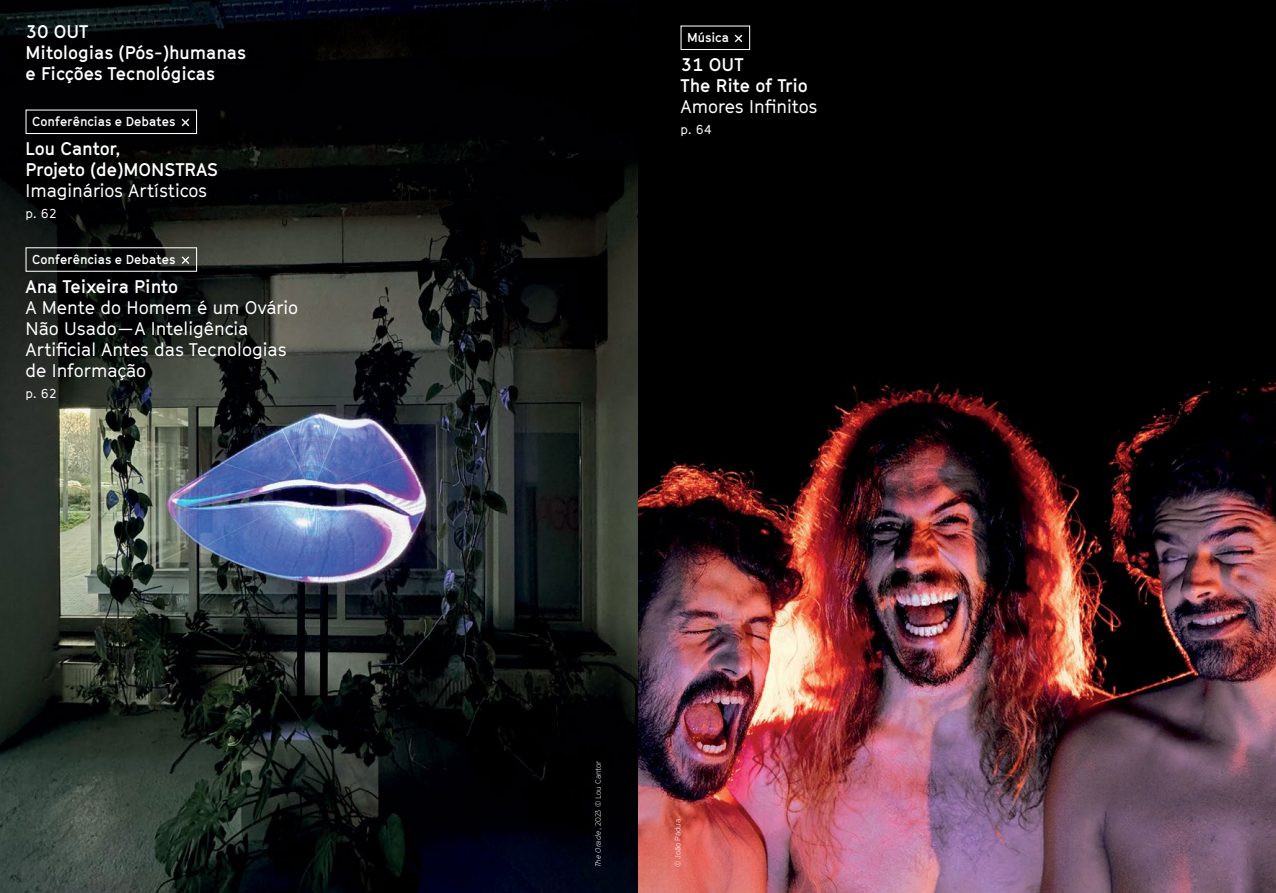
<style>
.page{position:relative;width:1276px;height:893px;background:#fff}
.page>*{position:absolute;margin:0;border:0;box-sizing:border-box;transform-origin:0 0}
.t1{font:18px/21px "GT Cinetype";color:#fff}
.t2{font:700 18px/21px "GT Cinetype";color:#fff}
.t3{font:700 12.75px "GT Cinetype";color:#fff}
.t4{font:12.75px "GT Cinetype";color:#fff}
.t5{font:300 7.5px "GT Cinetype";color:#fff}
.s1{font-style:italic}
</style>
<div class="page">
<img style="left:0;top:0;width:1276px;height:893px">
<div style="left:26px;top:110px;width:171px;height:24px;border:1px solid #fff"></div>
<svg style="left:182px;top:119px;width:7px;height:7px"></svg>
<div style="left:26px;top:247px;width:171px;height:25px;border:1px solid #fff"></div>
<svg style="left:182px;top:256px;width:7px;height:8px"></svg>
<div style="left:680px;top:26px;width:70px;height:24px;border:1px solid #fff"></div>
<svg style="left:735px;top:35px;width:7px;height:7px"></svg>
<p class="t2" style="left:26px;top:21px;width:222px">30 OUT<br>Mitologias (Pós-)humanas e Ficções Tecnológicas</p>
<p class="t3" style="left:32px;top:114px;width:145px">Conferências e Debates</p>
<p class="t2" style="left:26px;top:138px;width:194px">Lou Cantor,<br>Projeto (de)MONSTRAS</p>
<p class="t1" style="left:26px;top:180px;width:183px">Imaginários Artísticos</p>
<p class="t4" style="left:26px;top:206px;width:33px">p. 62</p>
<p class="t3" style="left:32px;top:252px;width:145px">Conferências e Debates</p>
<p class="t2" style="left:26px;top:276px;width:154px">Ana Teixeira Pinto</p>
<p class="t1" style="left:26px;top:296px;width:274px">A Mente do Homem é um Ovário<br>Não Usado — A Inteligência<br>Artificial Antes das Tecnologias de Informação</p>
<p class="t4" style="left:26px;top:385px;width:33px">p. 62</p>
<p class="t3" style="left:687px;top:30px;width:43px">Música</p>
<p class="t2" style="left:680px;top:54px;width:129px">31 OUT<br>The Rite of Trio</p>
<p class="t1" style="left:680px;top:96px;width:139px">Amores Infinitos</p>
<p class="t4" style="left:680px;top:122px;width:33px">p. 64</p>
<p class="t5" style="left:594px;top:867px;width:108px;rotate:-90deg"><span class="s1">The Oracle</span>, 2023 © Lou Cantor</p>
<p class="t5" style="left:673px;top:867px;width:50px;rotate:-90deg">© João Pádua</p>
</div>
